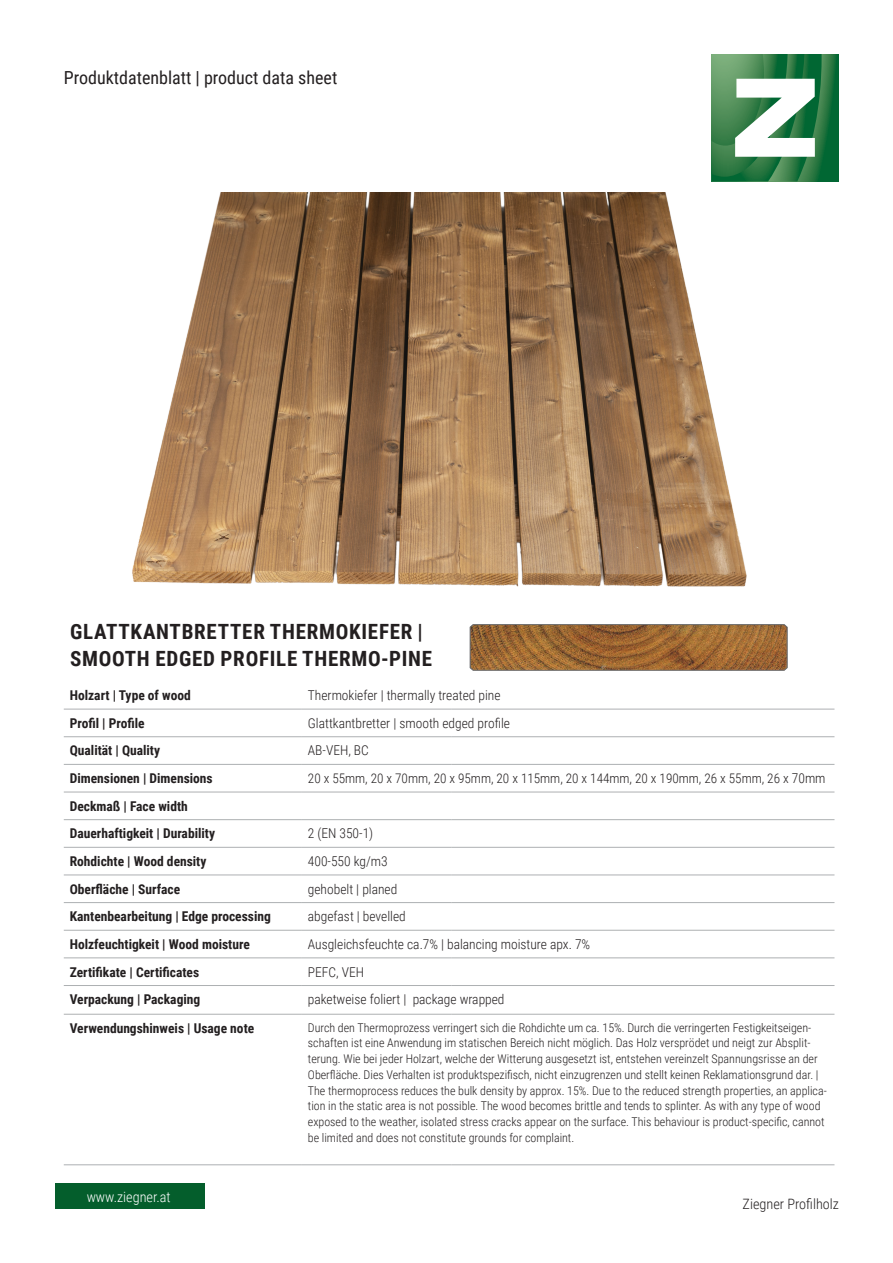
<style>
.page{position:relative;width:893px;height:1263px;background:#fff}
.page>*{position:absolute;margin:0;border:0;box-sizing:border-box;transform-origin:0 0}
.Überschrift_02_Tabel{font:700 21px "Roboto Condensed";letter-spacing:.035em;color:#231f20}
.t1{font:18px "Roboto Condensed";color:#231f20}
.Paginierung{font:300 14.25px "Roboto Condensed";color:#231f20}
.Paginierung-2{font:300 14.25px "Roboto Condensed";color:#fff}
.Überschrift_02_Tabel-2{font:700 13.5px "Roboto Condensed";color:#231f20}
.Copy_Tabelle{font:300 13.5px "Roboto Condensed";color:#231f20}
.Copy_Tabelle-2{font:300 13.2px "Roboto Condensed";color:#231f20}
.Copy_Tabelle-3{font:300 12px/15.8px "Roboto Condensed";color:#231f20}
.s1{font-size:13.5px}
</style>
<div class="page">
<svg style="left:822px;top:54px;width:17px;height:127px"></svg>
<svg style="left:711px;top:54px;width:111px;height:127px"></svg>
<img style="left:132px;top:192px;width:615px;height:395px">
<hr style="left:64px;top:709px;width:238px;height:1px;background:#adb0b2">
<hr style="left:302px;top:709px;width:150px;height:1px;background:#adb0b2">
<hr style="left:452px;top:709px;width:382px;height:1px;background:#adb0b2">
<hr style="left:64px;top:736px;width:238px;height:1px;background:#adb0b2">
<hr style="left:302px;top:736px;width:150px;height:1px;background:#adb0b2">
<hr style="left:452px;top:736px;width:382px;height:1px;background:#adb0b2">
<hr style="left:64px;top:764px;width:238px;height:1px;background:#adb0b2">
<hr style="left:302px;top:764px;width:150px;height:1px;background:#adb0b2">
<hr style="left:452px;top:764px;width:382px;height:1px;background:#adb0b2">
<hr style="left:64px;top:792px;width:238px;height:1px;background:#adb0b2">
<hr style="left:302px;top:792px;width:150px;height:1px;background:#adb0b2">
<hr style="left:452px;top:792px;width:382px;height:1px;background:#adb0b2">
<hr style="left:64px;top:819px;width:238px;height:1px;background:#adb0b2">
<hr style="left:302px;top:819px;width:150px;height:1px;background:#adb0b2">
<hr style="left:452px;top:819px;width:382px;height:1px;background:#adb0b2">
<hr style="left:64px;top:847px;width:238px;height:1px;background:#adb0b2">
<hr style="left:302px;top:847px;width:150px;height:1px;background:#adb0b2">
<hr style="left:452px;top:847px;width:382px;height:1px;background:#adb0b2">
<hr style="left:64px;top:874px;width:238px;height:1px;background:#adb0b2">
<hr style="left:302px;top:874px;width:150px;height:1px;background:#adb0b2">
<hr style="left:452px;top:874px;width:382px;height:1px;background:#adb0b2">
<hr style="left:64px;top:902px;width:238px;height:1px;background:#adb0b2">
<hr style="left:302px;top:902px;width:150px;height:1px;background:#adb0b2">
<hr style="left:452px;top:902px;width:382px;height:1px;background:#adb0b2">
<hr style="left:64px;top:930px;width:238px;height:1px;background:#adb0b2">
<hr style="left:302px;top:930px;width:150px;height:1px;background:#adb0b2">
<hr style="left:452px;top:930px;width:382px;height:1px;background:#adb0b2">
<hr style="left:64px;top:957px;width:238px;height:1px;background:#adb0b2">
<hr style="left:302px;top:957px;width:150px;height:1px;background:#adb0b2">
<hr style="left:452px;top:957px;width:382px;height:1px;background:#adb0b2">
<hr style="left:64px;top:985px;width:238px;height:1px;background:#adb0b2">
<hr style="left:302px;top:985px;width:150px;height:1px;background:#adb0b2">
<hr style="left:452px;top:985px;width:382px;height:1px;background:#adb0b2">
<hr style="left:64px;top:1014px;width:238px;height:1px;background:#adb0b2">
<hr style="left:302px;top:1014px;width:150px;height:1px;background:#adb0b2">
<hr style="left:452px;top:1014px;width:382px;height:1px;background:#adb0b2">
<hr style="left:64px;top:1164px;width:238px;height:1px;background:#adb0b2">
<hr style="left:302px;top:1164px;width:150px;height:1px;background:#adb0b2">
<hr style="left:452px;top:1164px;width:382px;height:1px;background:#adb0b2">
<div style="left:55px;top:1183px;width:150px;height:26px;background:#045e2c"></div>
<svg style="left:470px;top:624px;width:317px;height:46px"></svg>
<p class="t1" style="left:64px;top:65px;width:275px">Produktdatenblatt | product data sheet</p>
<p class="Überschrift_02_Tabel" style="left:70px;top:616px;width:354px">GLATTKANTBRETTER THERMOKIEFER |</p>
<p class="Überschrift_02_Tabel" style="left:70px;top:643px;width:364px">SMOOTH EDGED PROFILE THERMO-PINE</p>
<p class="Überschrift_02_Tabel-2" style="left:70px;top:686px;width:123px">Holzart | Type of wood</p>
<p class="Copy_Tabelle" style="left:308px;top:686px;width:194px">Thermokiefer | thermally treated pine</p>
<p class="Überschrift_02_Tabel-2" style="left:70px;top:713px;width:76px">Profil | Profile</p>
<p class="Copy_Tabelle" style="left:308px;top:713px;width:204px">Glattkantbretter | smooth edged profile</p>
<p class="Überschrift_02_Tabel-2" style="left:70px;top:741px;width:92px">Qualität | Quality</p>
<p class="Copy_Tabelle" style="left:308px;top:741px;width:62px">AB-VEH, BC</p>
<p class="Überschrift_02_Tabel-2" style="left:70px;top:769px;width:144px">Dimensionen | Dimensions</p>
<p class="Copy_Tabelle-2" style="left:308px;top:769px;width:519px">20 x 55mm, 20 x 70mm, 20 x 95mm, 20 x 115mm, 20 x 144mm, 20 x 190mm, 26 x 55mm, 26 x <span class="s1">70mm</span></p>
<p class="Überschrift_02_Tabel-2" style="left:70px;top:796px;width:120px">Deckmaß | Face width</p>
<p class="Überschrift_02_Tabel-2" style="left:70px;top:824px;width:147px">Dauerhaftigkeit | Durability</p>
<p class="Copy_Tabelle" style="left:308px;top:824px;width:67px">2 (EN 350-1)</p>
<p class="Überschrift_02_Tabel-2" style="left:70px;top:852px;width:138px">Rohdichte | Wood density</p>
<p class="Copy_Tabelle" style="left:308px;top:852px;width:81px">400-550 kg/m3</p>
<p class="Überschrift_02_Tabel-2" style="left:70px;top:879px;width:112px">Oberfläche | Surface</p>
<p class="Copy_Tabelle" style="left:308px;top:879px;width:91px">gehobelt | planed</p>
<p class="Überschrift_02_Tabel-2" style="left:70px;top:907px;width:203px">Kantenbearbeitung | Edge processing</p>
<p class="Copy_Tabelle" style="left:308px;top:907px;width:99px">abgefast | bevelled</p>
<p class="Überschrift_02_Tabel-2" style="left:70px;top:934px;width:182px">Holzfeuchtigkeit | Wood moisture</p>
<p class="Copy_Tabelle" style="left:308px;top:934px;width:284px">Ausgleichsfeuchte ca.7% | balancing moisture apx. 7%</p>
<p class="Überschrift_02_Tabel-2" style="left:70px;top:962px;width:131px">Zertifikate | Certificates</p>
<p class="Copy_Tabelle" style="left:308px;top:962px;width:58px">PEFC, VEH</p>
<p class="Überschrift_02_Tabel-2" style="left:70px;top:990px;width:132px">Verpackung | Packaging</p>
<p class="Copy_Tabelle" style="left:308px;top:990px;width:198px">paketweise foliert | package wrapped</p>
<p class="Überschrift_02_Tabel-2" style="left:70px;top:1018px;width:186px">Verwendungshinweis | Usage note</p>
<p class="Copy_Tabelle-3" style="left:308px;top:1019px;width:520px">Durch den Thermoprozess verringert sich die Rohdichte um ca. 15%. Durch die verringerten Festigkeitseigen&shy;schaften ist eine Anwendung im statischen Bereich nicht möglich. Das Holz versprödet und neigt zur Absplit&shy;terung. Wie bei jeder Holzart, welche der Witterung ausgesetzt ist, entstehen vereinzelt Spannungsrisse an der Oberfläche. Dies Verhalten ist produktspezifisch, nicht einzugrenzen und stellt keinen Reklamationsgrund dar. | The thermoprocess reduces the bulk density by approx. 15%. Due to the reduced strength properties, an applica&shy;tion in the static area is not possible. The wood becomes brittle and tends to splinter. As with any type of wood exposed to the weather, isolated stress cracks appear on the surface. This behaviour is product-specific, cannot be limited and does not constitute grounds for complaint.</p>
<p class="Paginierung-2" style="left:87px;top:1186px;width:86px">www.ziegner.at</p>
<p class="Paginierung" style="left:743px;top:1194px;width:98px">Ziegner Profilholz</p>
</div>
